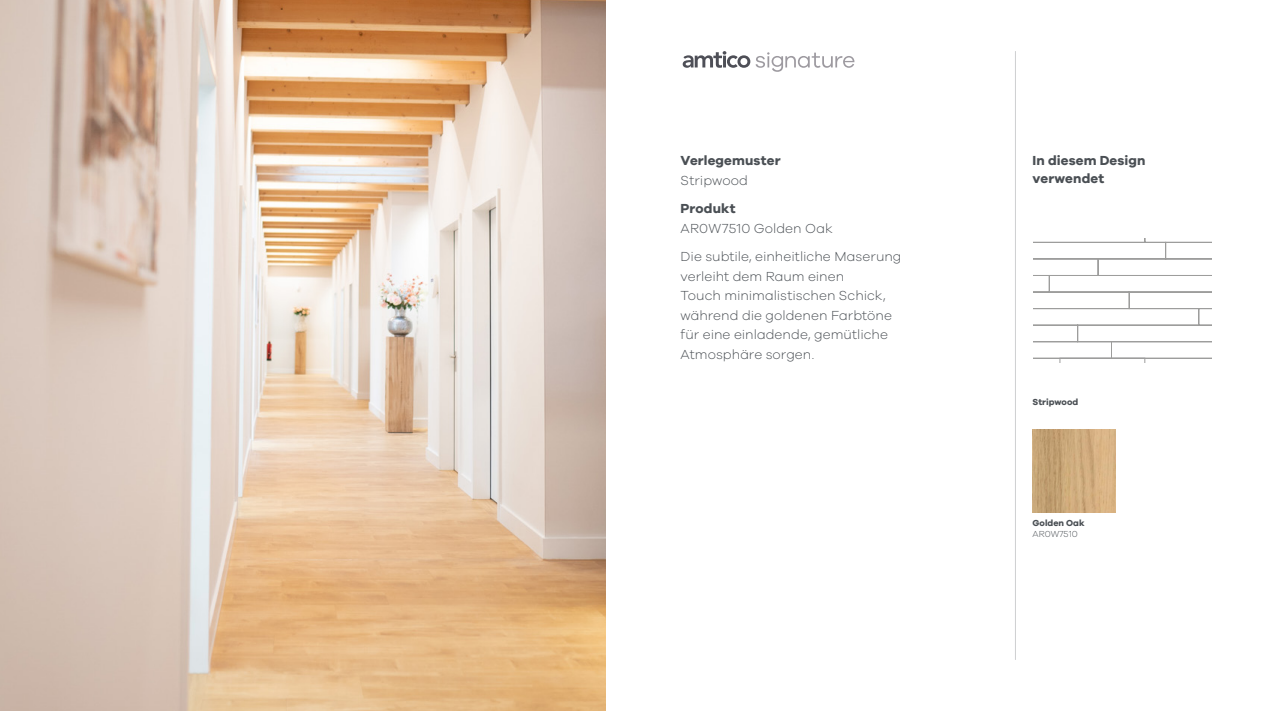
<style>
.page{position:relative;width:1263px;height:711px;background:#fff}
.page>*{position:absolute;margin:0;border:0;box-sizing:border-box;transform-origin:0 0}
.t1{font:300 13.5px/19.5px "Galano Grotesque";letter-spacing:.005em;color:#4a4f54}
.t2{font:700 13.5px/18px "Galano Grotesque";letter-spacing:.01em;color:#4a4f54}
.t3{font:700 9px "Galano Grotesque";color:#4a4f54}
.t4{font:300 9px "Galano Grotesque";color:#4a4f54}
</style>
<div class="page">
<svg style="left:683px;top:51px;width:67px;height:17px"></svg>
<svg style="left:756px;top:52px;width:98px;height:20px"></svg>
<img style="left:0;top:0;width:606px;height:710px">
<img style="left:1033px;top:429px;width:82px;height:83px">
<hr style="left:1015px;top:51px;width:1px;height:608px;background:#cecfd1">
<svg style="left:1033px;top:238px;width:179px;height:124px"></svg>
<p class="t2" style="left:680px;top:151px;width:101px">Verlegemuster</p>
<p class="t1" style="left:680px;top:170px;width:69px">Stripwood</p>
<p class="t2" style="left:680px;top:199px;width:56px">Produkt</p>
<p class="t1" style="left:680px;top:213px;width:222px;line-height:28.5px">AR0W7510 Golden Oak<br>Die subtile, einheitliche Maserung</p>
<p class="t1" style="left:680px;top:266px;width:213px">verleiht dem Raum einen<br>Touch minimalistischen Schick, während die goldenen Farbtöne für eine einladende, gemütliche<br>Atmosphäre sorgen.</p>
<p class="t2" style="left:1033px;top:151px;width:114px">In diesem Design verwendet</p>
<p class="t3" style="left:1033px;top:395px;width:47px">Stripwood</p>
<p class="t3" style="left:1033px;top:517px;width:53px">Golden Oak</p>
<p class="t4" style="left:1033px;top:528px;width:47px">AR0W7510</p>
</div>
